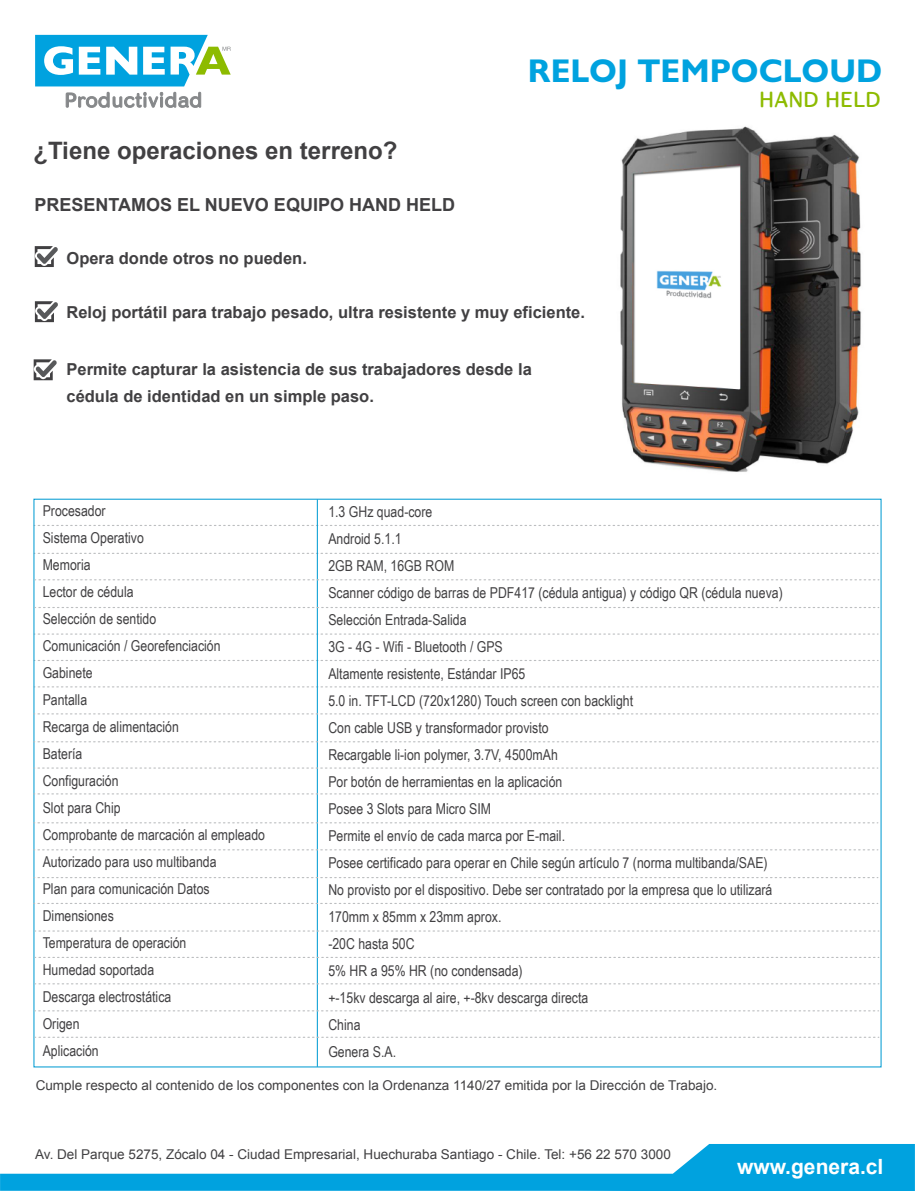
<style>
.page{position:relative;width:915px;height:1191px;background:#fff}
.page>*{position:absolute;margin:0;border:0;box-sizing:border-box;transform-origin:0 0}
.t1{font:700 33px "Gill Sans Nova";color:#00a2df}
.t2{font:700 24px "Arial";color:#414042}
.t3{font:700 21px "Arial";color:#fff}
.t4{font:21px "Skirt Rg";color:#8dbb00}
.t5{font:700 18px "Arial";color:#414042}
.t6{font:700 16.5px/27px "Arial";color:#414042}
.t7{font:15px/27px "Arial Narrow";color:#414042}
.t8{font:13.5px "Arial";color:#414042}
</style>
<div class="page">
<svg style="left:0;top:1144px;width:914px;height:47px"></svg>
<svg style="left:35px;top:35px;width:195px;height:51px"></svg>
<svg style="left:66px;top:92px;width:135px;height:16px"></svg>
<img style="left:620px;top:126px;width:242px;height:346px">
<svg style="left:35px;top:553px;width:843px;height:1px"></svg>
<svg style="left:35px;top:525px;width:843px;height:1px"></svg>
<svg style="left:35px;top:660px;width:843px;height:1px"></svg>
<svg style="left:35px;top:633px;width:843px;height:1px"></svg>
<svg style="left:35px;top:686px;width:843px;height:1px"></svg>
<hr style="left:317px;top:499px;width:1px;height:567px;background:#049cd3">
<svg style="left:34px;top:741px;width:843px;height:1px"></svg>
<svg style="left:34px;top:793px;width:843px;height:1px"></svg>
<svg style="left:34px;top:713px;width:843px;height:1px"></svg>
<svg style="left:34px;top:767px;width:841px;height:1px"></svg>
<svg style="left:34px;top:822px;width:843px;height:1px"></svg>
<svg style="left:34px;top:849px;width:843px;height:1px"></svg>
<svg style="left:34px;top:877px;width:843px;height:1px"></svg>
<svg style="left:35px;top:579px;width:843px;height:1px"></svg>
<svg style="left:35px;top:957px;width:843px;height:1px"></svg>
<svg style="left:35px;top:930px;width:841px;height:1px"></svg>
<svg style="left:35px;top:983px;width:843px;height:1px"></svg>
<svg style="left:35px;top:1010px;width:843px;height:1px"></svg>
<svg style="left:34px;top:903px;width:843px;height:1px"></svg>
<svg style="left:35px;top:607px;width:843px;height:1px"></svg>
<svg style="left:35px;top:1036px;width:840px;height:1px"></svg>
<svg style="left:35px;top:246px;width:23px;height:21px"></svg>
<svg style="left:35px;top:301px;width:23px;height:21px"></svg>
<svg style="left:34px;top:359px;width:23px;height:21px"></svg>
<h2 class="t2" style="left:33px;top:134px;width:365px">¿Tiene operaciones en terreno?</h2>
<p class="t5" style="left:34px;top:192px;width:422px">PRESENTAMOS EL NUEVO EQUIPO HAND HELD</p>
<h1 class="t1" style="left:527px;top:50px;width:356px">RELOJ TEMPOCLOUD</h1>
<h3 class="t4" style="left:758px;top:87px;width:123px">HAND HELD</h3>
<p class="t6" style="left:66px;top:245px;width:242px">Opera donde otros no pueden.</p>
<p class="t6" style="left:66px;top:299px;width:520px">Reloj portátil para trabajo pesado, ultra resistente y muy eficiente.</p>
<p class="t6" style="left:66px;top:356px;width:466px">Permite capturar la asistencia de sus trabajadores desde la cédula de identidad en un simple paso.</p>
<p class="t7" style="left:43px;top:497px;width:224px">Procesador<br>Sistema Operativo<br>Memoria<br>Lector de cédula<br>Selección de sentido<br>Comunicación / Georefenciación<br>Gabinete<br>Pantalla<br>Recarga de alimentación<br>Batería<br>Configuración<br>Slot para Chip<br>Comprobante de marcación al empleado<br>Autorizado para uso multibanda<br>Plan para comunicación Datos<br>Dimensiones<br>Temperatura de operación<br>Humedad soportada<br>Descarga electrostática<br>Origen<br>Aplicación</p>
<p class="t7" style="left:328px;top:498px;width:455px">1.3 GHz quad-core<br>Android 5.1.1<br>2GB RAM, 16GB ROM<br>Scanner código de barras de PDF417 (cédula antigua) y código QR (cédula nueva)<br>Selección Entrada-Salida<br>3G - 4G - Wifi - Bluetooth / GPS<br>Altamente resistente, Estándar IP65<br>5.0 in. TFT-LCD (720x1280) Touch screen con backlight<br>Con cable USB y transformador provisto<br>Recargable li-ion polymer, 3.7V, 4500mAh<br>Por botón de herramientas en la aplicación<br>Posee 3 Slots para Micro SIM<br>Permite el envío de cada marca por E-mail.<br>Posee certificado para operar en Chile según artículo 7 (norma multibanda/SAE)<br>No provisto por el dispositivo. Debe ser contratado por la empresa que lo utilizará 170mm x 85mm x 23mm aprox.<br>-20C hasta 50C<br>5% HR a 95% HR (no condensada)<br>+-15kv descarga al aire, +-8kv descarga directa<br>China<br>Genera S.A.</p>
<p class="t8" style="left:36px;top:1075px;width:683px">Cumple respecto al contenido de los componentes con la Ordenanza 1140/27 emitida por la Dirección de Trabajo.</p>
<p class="t8" style="left:35px;top:1144px;width:637px">Av. Del Parque 5275, Zócalo 04 - Ciudad Empresarial, Huechuraba Santiago - Chile. Tel: +56 22 570 3000</p>
<h3 class="t3" style="left:736px;top:1151px;width:148px">www.genera.cl</h3>
</div>
